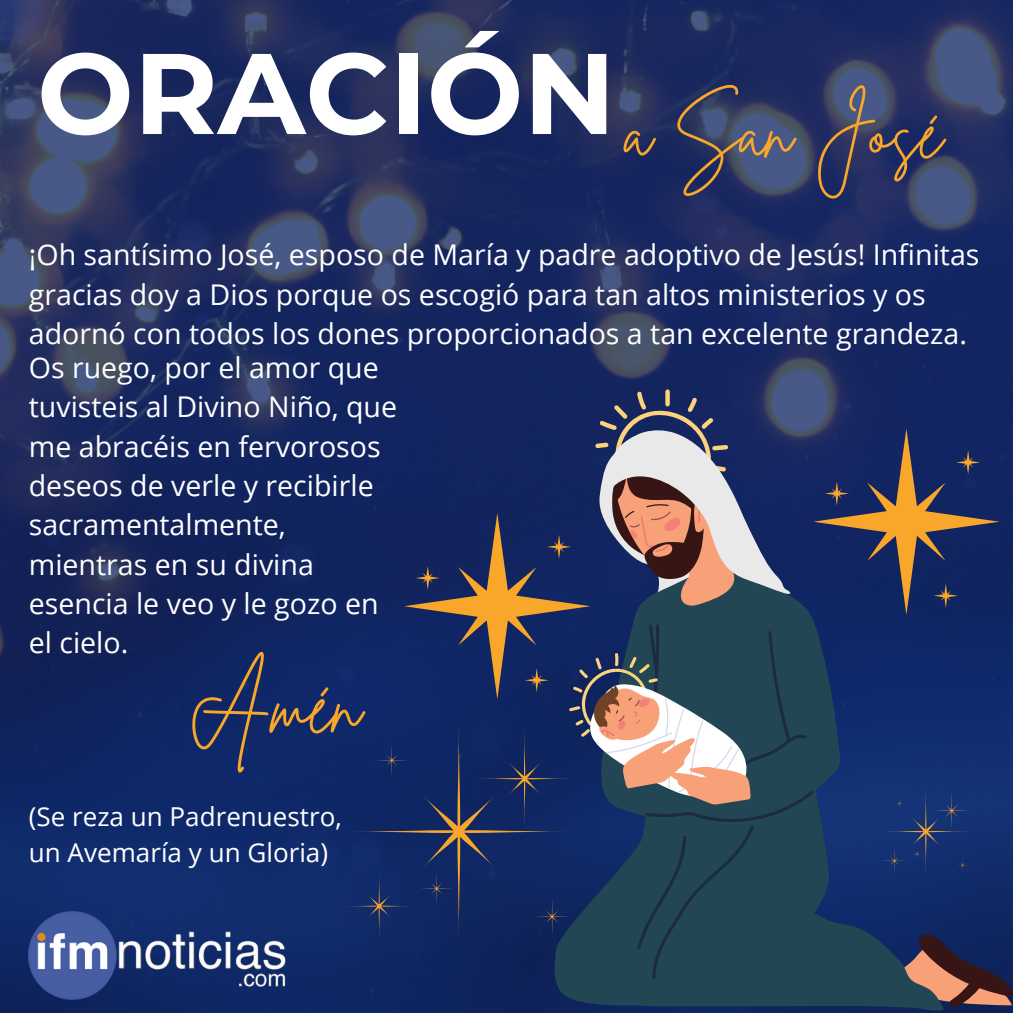
<style>
.page{position:relative;width:1013px;height:1013px;background:#fff}
.page>*{position:absolute;margin:0;border:0;box-sizing:border-box;transform-origin:0 0}
.t1{font:700 114.38px "Montserrat";color:#fff}
.t2{font:76.12px "Brittany Signature";color:#f9a72a}
.t3{font:71.25px "Brittany Signature";color:#f9a72a}
.t4{font:28.5px/39.4px "Open Sans";color:#fff}
.t5{font:26px/35.6px "Open Sans";color:#fff}
</style>
<div class="page">
<img style="left:0;top:0;width:1012px;height:1012px">
<svg style="left:553px;top:1006px;width:390px;height:6px;background:#0f275e"></svg>
<img style="left:29px;top:911px;width:258px;height:88px">
<svg style="left:344px;top:389px;width:668px;height:617px;background:#2d3d64"></svg>
<p class="t1" style="left:37px;top:23px;width:580px">ORACIÓN</p>
<h1 class="t3" style="left:625px;top:86px;width:318px">a San José</h1>
<h2 class="t4" style="left:29px;top:234px;width:952px">¡Oh santísimo José, esposo de María y padre adoptivo de Jesús! Infinitas gracias doy a Dios porque os escogió para tan altos ministerios y os adornó con todos los dones proporcionados a tan excelente grandeza.</h2>
<p class="t4" style="left:29px;top:347px;width:370px">Os ruego, por el amor que tuvisteis al Divino Niño, que me abracéis en fervorosos deseos de verle y recibirle sacramentalmente, mientras en su divina esencia le veo y le gozo en el cielo.</p>
<p class="t2" style="left:188px;top:656px;width:174px">Amén</p>
<p class="t5" style="left:29px;top:798px;width:314px">(Se reza un Padrenuestro, un Avemaría y un Gloria)</p>
</div>
